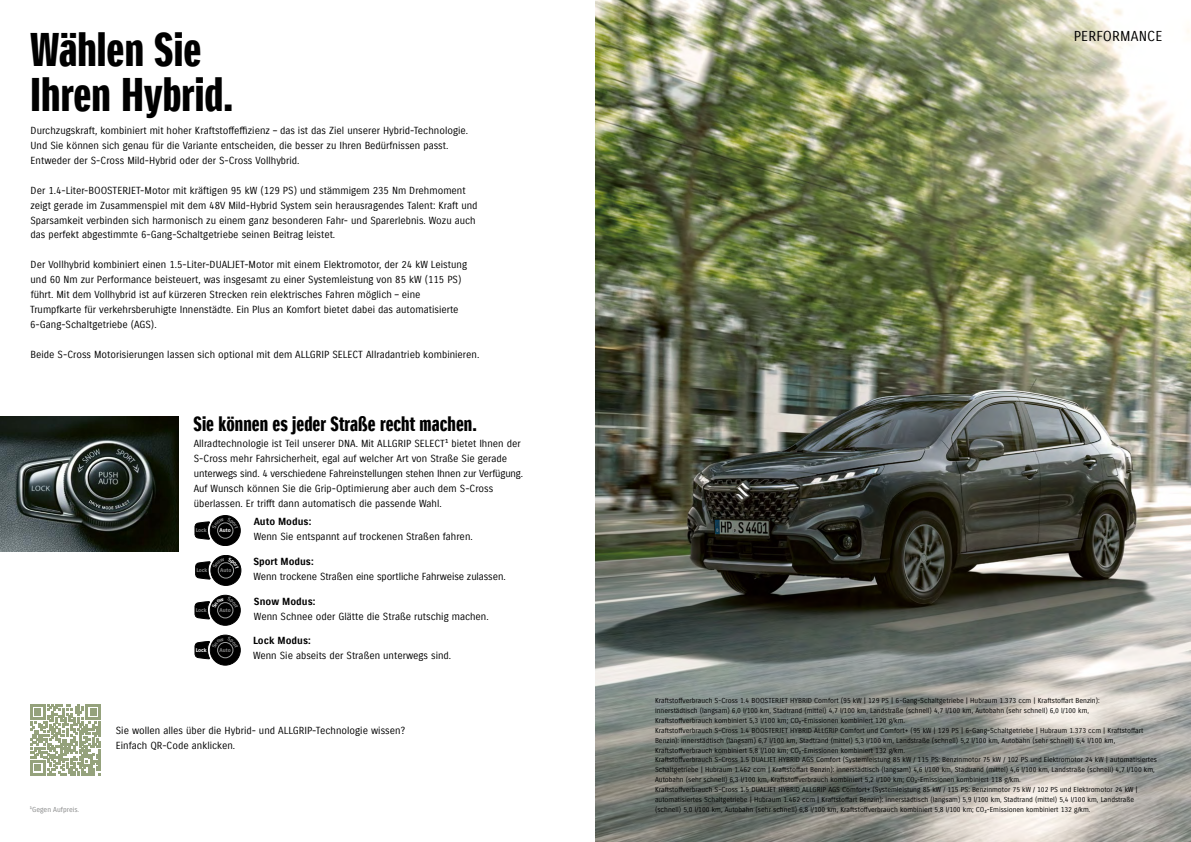
<style>
.page{position:relative;width:1191px;height:842px;background:#fff}
.page>*{position:absolute;margin:0;border:0;box-sizing:border-box;transform-origin:0 0}
.t1{font:46px/44.7px "Suzuki PRO Headline";color:#000}
.t2{font:20px "Suzuki PRO Headline";color:#000}
.t3{font:14px "Suzuki PRO Regular";letter-spacing:.01em;color:#000}
.t4{font:10px/14.9px "Suzuki PRO Regular";color:#000}
.t5{font:10px "Suzuki PRO Bold";color:#000}
.t6{font:7px/9.9px "Suzuki PRO Regular";color:#000}
.t7{font:7px "Suzuki PRO Regular";color:#878888}
.t8{font:5.3px "Suzuki PRO Bold";letter-spacing:-.015em;color:#878888}
.t9{font:5.3px "Suzuki PRO Bold";letter-spacing:-.015em;color:#fff}
</style>
<div class="page">
<img style="left:595px;top:0;width:596px;height:842px">
<img style="left:0;top:417px;width:179px;height:134px">
<svg style="left:30px;top:704px;width:71px;height:71px"></svg>
<div style="left:210px;top:515px;width:30px;height:30px;background:#000;border-radius:50%"></div>
<div style="left:210px;top:515px;width:31px;height:31px;border:1px solid #000;border-radius:50%"></div>
<div style="left:211px;top:555px;width:30px;height:30px;background:#000;border-radius:50%"></div>
<div style="left:211px;top:555px;width:30px;height:31px;border:1px solid #000;border-radius:50%"></div>
<div style="left:210px;top:595px;width:30px;height:30px;background:#000;border-radius:50%"></div>
<div style="left:210px;top:595px;width:31px;height:31px;border:1px solid #000;border-radius:50%"></div>
<div style="left:210px;top:635px;width:30px;height:30px;background:#000;border-radius:50%"></div>
<div style="left:210px;top:635px;width:31px;height:30px;border:1px solid #000;border-radius:50%"></div>
<svg style="left:195px;top:517px;width:43px;height:23px"></svg>
<svg style="left:195px;top:557px;width:44px;height:23px"></svg>
<svg style="left:195px;top:597px;width:43px;height:22px"></svg>
<svg style="left:195px;top:637px;width:43px;height:22px"></svg>
<h1 class="t1" style="left:30px;top:28px;width:205px">Wählen Sie<br>Ihren Hybrid.</h1>
<p class="t4" style="left:31px;top:123px;width:439px">Durchzugskraft, kombiniert mit hoher Kraftstoffeffizienz – das ist das Ziel unserer Hybrid-Technologie.<br>Und Sie können sich genau für die Variante entscheiden, die besser zu Ihren Bedürfnissen passt.<br>Entweder der S-Cross Mild-Hybrid oder der S-Cross Vollhybrid.</p>
<p class="t4" style="left:30px;top:183px;width:449px">Der 1.4-Liter-BOOSTERJET-Motor mit kräftigen 95 kW (129 PS) und stämmigem 235 Nm Drehmoment zeigt gerade im Zusammenspiel mit dem 48V Mild-Hybrid System sein herausragendes Talent: Kraft und Sparsamkeit verbinden sich harmonisch zu einem ganz besonderen Fahr- und Sparerlebnis. Wozu auch das perfekt abgestimmte 6-Gang-Schaltgetriebe seinen Beitrag leistet.</p>
<p class="t4" style="left:30px;top:257px;width:438px">Der Vollhybrid kombiniert einen 1.5-Liter-DUALJET-Motor mit einem Elektromotor, der 24 kW Leistung und 60 Nm zur Performance beisteuert, was insgesamt zu einer Systemleistung von 85 kW (115 PS) führt. Mit dem Vollhybrid ist auf kürzeren Strecken rein elektrisches Fahren möglich – eine Trumpfkarte für verkehrsberuhigte Innenstädte. Ein Plus an Komfort bietet dabei das automatisierte 6-Gang-Schaltgetriebe (AGS).</p>
<p class="t4" style="left:31px;top:347px;width:450px">Beide S-Cross Motorisierungen lassen sich optional mit dem ALLGRIP SELECT Allradantrieb kombinieren.</p>
<h2 class="t2" style="left:193px;top:412px;width:285px">Sie können es jeder Straße recht machen.</h2>
<p class="t4" style="left:194px;top:436px;width:331px">Allradtechnologie ist Teil unserer DNA. Mit ALLGRIP SELECT¹ bietet Ihnen der S-Cross mehr Fahrsicherheit, egal auf welcher Art von Straße Sie gerade unterwegs sind. 4 verschiedene Fahreinstellungen stehen Ihnen zur Verfügung.<br>Auf Wunsch können Sie die Grip-Optimierung aber auch dem S-Cross überlassen. Er trifft dann automatisch die passende Wahl.</p>
<p class="t8" style="left:196px;top:527px;width:13px">Lock</p>
<p class="t9" style="left:220px;top:527px;width:13px">Auto</p>
<p class="t8" style="left:196px;top:567px;width:13px">Lock</p>
<p class="t8" style="left:220px;top:567px;width:13px">Auto</p>
<p class="t8" style="left:196px;top:607px;width:13px">Lock</p>
<p class="t8" style="left:220px;top:607px;width:13px">Auto</p>
<p class="t9" style="left:196px;top:647px;width:13px">Lock</p>
<p class="t8" style="left:220px;top:647px;width:13px">Auto</p>
<p class="t5" style="left:254px;top:516px;width:59px">Auto Modus:</p>
<p class="t4" style="left:254px;top:529px;width:220px">Wenn Sie entspannt auf trockenen Straßen fahren.</p>
<p class="t5" style="left:253px;top:556px;width:62px">Sport Modus:</p>
<p class="t4" style="left:253px;top:569px;width:254px">Wenn trockene Straßen eine sportliche Fahrweise zulassen.</p>
<p class="t5" style="left:254px;top:595px;width:63px">Snow Modus:</p>
<p class="t4" style="left:254px;top:609px;width:236px">Wenn Schnee oder Glätte die Straße rutschig machen.</p>
<p class="t5" style="left:253px;top:635px;width:59px">Lock Modus:</p>
<p class="t4" style="left:253px;top:648px;width:200px">Wenn Sie abseits der Straßen unterwegs sind.</p>
<p class="t7" style="left:30px;top:805px;width:51px">¹Gegen Aufpreis.</p>
<p class="t4" style="left:116px;top:723px;width:291px">Sie wollen alles über die Hybrid- und ALLGRIP-Technologie wissen?<br>Einfach QR-Code anklicken.</p>
<h3 class="t3" style="left:1073px;top:28px;width:90px">PERFORMANCE</h3>
<p class="t6" style="left:655px;top:695px;width:503px">Kraftstoffverbrauch S-Cross 1.4 BOOSTERJET HYBRID Comfort (95 kW | 129 PS | 6-Gang-Schaltgetriebe | Hubraum 1.373 ccm | Kraftstoffart Benzin):<br>innerstädtisch (langsam) 6,0 l/100 km, Stadtrand (mittel) 4,7 l/100 km, Landstraße (schnell) 4,7 l/100 km, Autobahn (sehr schnell) 6,0 l/100 km,<br>Kraftstoffverbrauch kombiniert 5,3 l/100 km; CO₂-Emissionen kombiniert 120 g/km.<br>Kraftstoffverbrauch S-Cross 1.4 BOOSTERJET HYBRID ALLGRIP Comfort und Comfort+ (95 kW | 129 PS | 6-Gang-Schaltgetriebe | Hubraum 1.373 ccm | Kraftstoffart Benzin): innerstädtisch (langsam) 6,7 l/100 km, Stadtrand (mittel) 5,3 l/100 km, Landstraße (schnell) 5,2 l/100 km, Autobahn (sehr schnell) 6,4 l/100 km, Kraftstoffverbrauch kombiniert 5,8 l/100 km; CO₂-Emissionen kombiniert 132 g/km.<br>Kraftstoffverbrauch S-Cross 1.5 DUALJET HYBRID AGS Comfort (Systemleistung 85 kW / 115 PS: Benzinmotor 75 kW / 102 PS und Elektromotor 24 kW | automatisiertes Schaltgetriebe | Hubraum 1.462 ccm | Kraftstoffart Benzin): innerstädtisch (langsam) 4,6 l/100 km, Stadtrand (mittel) 4,6 l/100 km, Landstraße (schnell) 4,7 l/100 km, Autobahn (sehr schnell) 6,3 l/100 km, Kraftstoffverbrauch kombiniert 5,2 l/100 km; CO₂-Emissionen kombiniert 118 g/km.<br>Kraftstoffverbrauch S-Cross 1.5 DUALJET HYBRID ALLGRIP AGS Comfort+ (Systemleistung 85 kW / 115 PS: Benzinmotor 75 kW / 102 PS und Elektromotor 24 kW | automatisiertes Schaltgetriebe | Hubraum 1.462 ccm | Kraftstoffart Benzin): innerstädtisch (langsam) 5,9 l/100 km, Stadtrand (mittel) 5,4 l/100 km, Landstraße (schnell) 5,0 l/100 km, Autobahn (sehr schnell) 6,8 l/100 km, Kraftstoffverbrauch kombiniert 5,8 l/100 km; CO₂-Emissionen kombiniert 132 g/km.</p>
</div>
